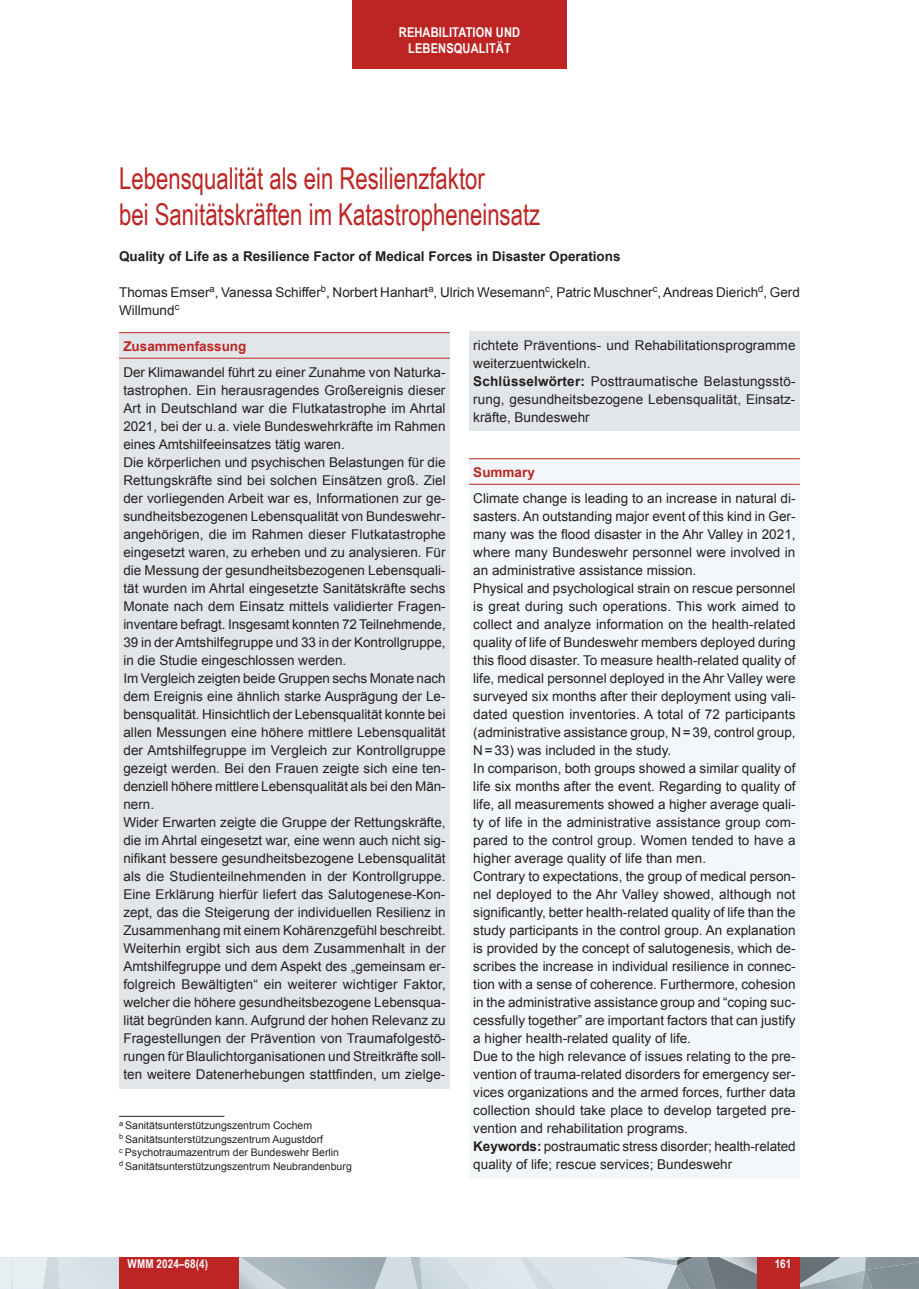
<style>
.page{position:relative;width:919px;height:1289px;background:#fff}
.page>*{position:absolute;margin:0;border:0;box-sizing:border-box;transform-origin:0 0}
.t1{font:30px/36px "Arial Narrow";color:#bc2524;scale:.9 1}
.t2{font:13.5px/18px "Arial";color:#231f20}
.t3{font:700 13.5px "Arial";color:#231f20}
.t4{font:700 13.5px/16.2px "Arial Narrow";letter-spacing:.01em;color:#fff;text-align:center}
.t5{font:700 13.5px "Arial";color:#bc2524}
.t6{font:700 12px "Arial Narrow";letter-spacing:.01em;color:#fff}
.t7{font:10.5px/13.5px "Arial";color:#231f20}
.s1{font-weight:700}
</style>
<div class="page">
<svg style="left:0;top:1257px;width:918px;height:31px;background:#bcc6cc"></svg>
<div style="left:119px;top:1256px;width:119px;height:32px;background:#bc2524"></div>
<div style="left:757px;top:1256px;width:42px;height:32px;background:#bc2524"></div>
<div style="left:352px;top:0;width:214px;height:68px;background:#bc2524"></div>
<div style="left:119px;top:333px;width:331px;height:37px;background:#e3e6e9"></div>
<hr style="left:119px;top:332px;width:331px;height:1px;background:#bc2524">
<hr style="left:119px;top:358px;width:331px;height:1px;background:#bc2524">
<div style="left:119px;top:359px;width:331px;height:99px;background:#e3e6e9"></div>
<div style="left:119px;top:449px;width:331px;height:225px;background:#e3e6e9"></div>
<div style="left:119px;top:665px;width:331px;height:153px;background:#e3e6e9"></div>
<div style="left:119px;top:809px;width:331px;height:279px;background:#e3e6e9"></div>
<div style="left:469px;top:332px;width:330px;height:45px;background:#e3e6e9"></div>
<div style="left:469px;top:368px;width:330px;height:63px;background:#e3e6e9"></div>
<div style="left:469px;top:459px;width:330px;height:35px;background:#f4f7f9"></div>
<hr style="left:469px;top:458px;width:330px;height:1px;background:#bc2524">
<hr style="left:469px;top:484px;width:330px;height:1px;background:#bc2524">
<div style="left:469px;top:485px;width:330px;height:99px;background:#f4f7f9"></div>
<div style="left:469px;top:575px;width:330px;height:189px;background:#f4f7f9"></div>
<div style="left:469px;top:755px;width:330px;height:117px;background:#f4f7f9"></div>
<div style="left:469px;top:863px;width:330px;height:189px;background:#f4f7f9"></div>
<div style="left:469px;top:1043px;width:330px;height:99px;background:#f4f7f9"></div>
<div style="left:469px;top:1133px;width:330px;height:45px;background:#f4f7f9"></div>
<hr style="left:119px;top:1115px;width:105px;height:1px;background:#231f20">
<p class="t4" style="left:399px;top:23px;width:123px">REHABILITATION UND<br>LEBENSQUALITÄT</p>
<h1 class="t1" style="left:119px;top:159px;width:469px">Lebensqualität als ein Resilienzfaktor<br>bei Sanitätskräften im Katastropheneinsatz</h1>
<p class="t3" style="left:119px;top:247px;width:503px">Quality of Life as a Resilience Factor of Medical Forces in Disaster Operations</p>
<p class="t2" style="left:119px;top:283px;width:682px">Thomas Emser<sup>a</sup>, Vanessa Schiffer<sup>b</sup>, Norbert Hanhart<sup>a</sup>, Ulrich Wesemann<sup>c</sup>, Patric Muschner<sup>c</sup>, Andreas Dierich<sup>d</sup>, Gerd<br>Willmund<sup>c</sup></p>
<p class="t5" style="left:123px;top:337px;width:125px">Zusammenfassung</p>
<p class="t2" style="left:123px;top:363px;width:324px">Der Klimawandel führt zu einer Zunahme von Naturka&shy;tastrophen. Ein herausragendes Großereignis dieser Art in Deutschland war die Flutkatastrophe im Ahrtal 2021, bei der u. a. viele Bundeswehrkräfte im Rahmen eines Amtshilfeeinsatzes tätig waren.<br>Die körperlichen und psychischen Belastungen für die Rettungskräfte sind bei solchen Einsätzen groß. Ziel der vorliegenden Arbeit war es, Informationen zur ge&shy;sundheitsbezogenen Lebensqualität von Bundeswehr&shy;angehörigen, die im Rahmen dieser Flutkatastrophe eingesetzt waren, zu erheben und zu analysieren. Für die Messung der gesundheitsbezogenen Lebensquali&shy;tät wurden im Ahrtal eingesetzte Sanitätskräfte sechs Monate nach dem Einsatz mittels validierter Fragen&shy;inventare befragt. Insgesamt konnten 72 Teilnehmende, 39 in der Amtshilfegruppe und 33 in der Kontrollgruppe, in die Studie eingeschlossen werden.<br>Im Vergleich zeigten beide Gruppen sechs Monate nach dem Ereignis eine ähnlich starke Ausprägung der Le&shy;bensqualität. Hinsichtlich der Lebensqualität konnte bei allen Messungen eine höhere mittlere Lebensqualität der Amtshilfegruppe im Vergleich zur Kontrollgruppe gezeigt werden. Bei den Frauen zeigte sich eine ten&shy;denziell höhere mittlere Lebensqualität als bei den Män&shy;nern.<br>Wider Erwarten zeigte die Gruppe der Rettungskräfte, die im Ahrtal eingesetzt war, eine wenn auch nicht sig&shy;nifikant bessere gesundheitsbezogene Lebensqualität als die Studienteilnehmenden in der Kontrollgruppe.<br>Eine Erklärung hierfür liefert das Salutogenese-Kon&shy;zept, das die Steigerung der individuellen Resilienz in Zusammenhang mit einem Kohärenzgefühl beschreibt.<br>Weiterhin ergibt sich aus dem Zusammenhalt in der Amtshilfegruppe und dem Aspekt des „gemeinsam er&shy;folgreich Bewältigten“ ein weiterer wichtiger Faktor, welcher die höhere gesundheitsbezogene Lebensqua&shy;lität begründen kann. Aufgrund der hohen Relevanz zu Fragestellungen der Prävention von Traumafolgestö&shy;rungen für Blaulichtorganisationen und Streitkräfte soll&shy;ten weitere Datenerhebungen stattfinden, um zielge-</p>
<p class="t2" style="left:473px;top:336px;width:324px">richtete Präventions- und Rehabilitationsprogramme weiterzuentwickeln.<br><span class="s1">Schlüsselwörter:</span> Posttraumatische Belastungsstö&shy;rung, gesundheitsbezogene Lebensqualität, Einsatz&shy;kräfte, Bundeswehr</p>
<p class="t5" style="left:473px;top:463px;width:63px">Summary</p>
<p class="t2" style="left:473px;top:489px;width:324px">Climate change is leading to an increase in natural di&shy;sasters. An outstanding major event of this kind in Ger&shy;many was the flood disaster in the Ahr Valley in 2021, where many Bundeswehr personnel were involved in an administrative assistance mission.<br>Physical and psychological strain on rescue personnel is great during such operations. This work aimed to collect and analyze information on the health-related quality of life of Bundeswehr members deployed during this flood disaster. To measure health-related quality of life, medical personnel deployed in the Ahr Valley were surveyed six months after their deployment using vali&shy;dated question inventories. A total of 72 participants (administrative assistance group, N = 39, control group, N = 33) was included in the study.<br>In comparison, both groups showed a similar quality of life six months after the event. Regarding to quality of life, all measurements showed a higher average quali&shy;ty of life in the administrative assistance group com&shy;pared to the control group. Women tended to have a higher average quality of life than men.<br>Contrary to expectations, the group of medical person&shy;nel deployed to the Ahr Valley showed, although not significantly, better health-related quality of life than the study participants in the control group. An explanation is provided by the concept of salutogenesis, which de&shy;scribes the increase in individual resilience in connec&shy;tion with a sense of coherence. Furthermore, cohesion in the administrative assistance group and “coping suc&shy;cessfully together” are important factors that can justify a higher health-related quality of life.<br>Due to the high relevance of issues relating to the pre&shy;vention of trauma-related disorders for emergency ser&shy;vices organizations and the armed forces, further data collection should take place to develop targeted pre&shy;vention and rehabilitation programs.<br><span class="s1">Keywords:</span> postraumatic stress disorder; health-related quality of life; rescue services; Bundeswehr</p>
<p class="t7" style="left:119px;top:1118px;width:234px"><sup>a</sup> Sanitätsunterstützungszentrum Cochem<br><sup>b</sup> Sanitätsunterstützungszentrum Augustdorf<br><sup>c</sup> Psychotraumazentrum der Bundeswehr Berlin<br><sup>d</sup> Sanitätsunterstützungszentrum Neubrandenburg</p>
<p class="t6" style="left:128px;top:1255px;width:82px">WMM 2024–68(4)</p>
<p class="t6" style="left:774px;top:1255px;width:18px">161</p>
</div>
